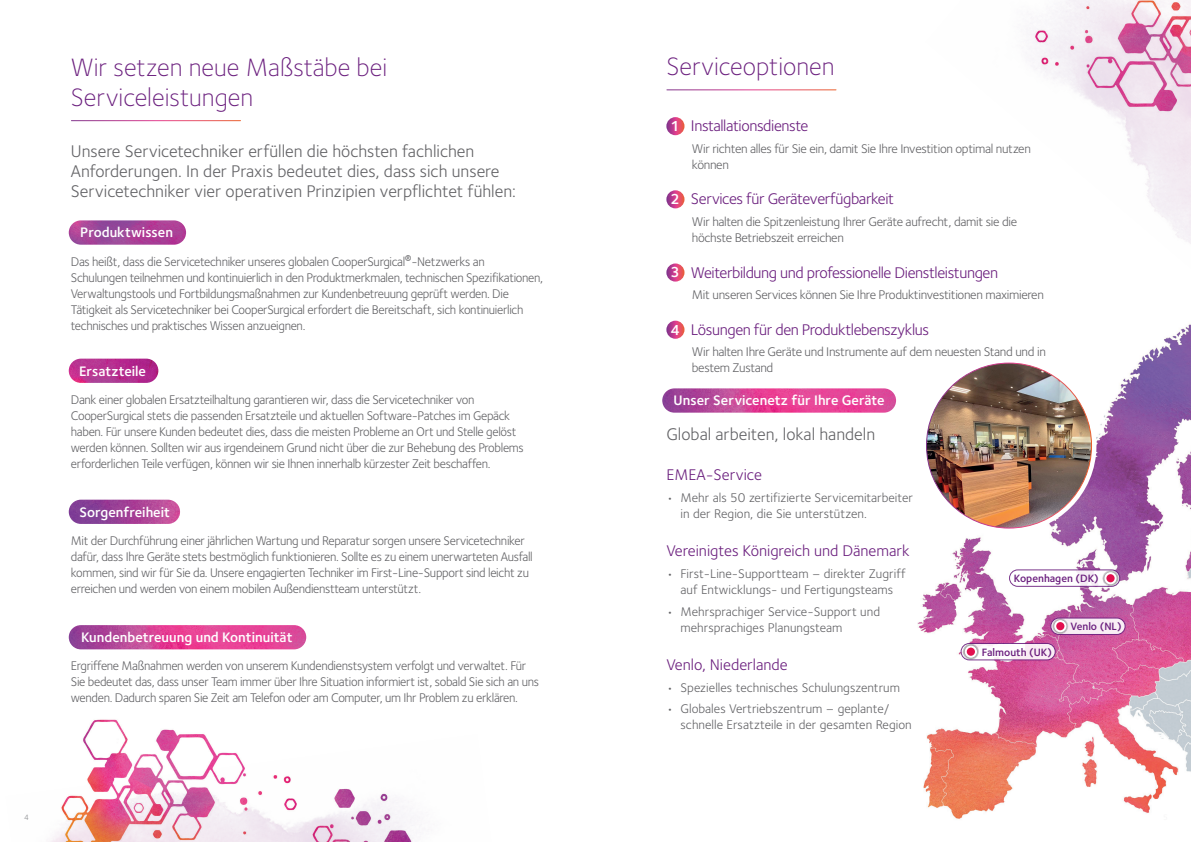
<style>
.page{position:relative;width:1191px;height:842px;background:#fff}
.page>*{position:absolute;margin:0;border:0;box-sizing:border-box;transform-origin:0 0}
.t1{font:300 26px/30px "Foundry Sterling";color:#6b1f7e}
.t2{font:17.5px/20px "Foundry Sterling";color:#636366}
.t3{font:16px "Foundry Sterling";letter-spacing:-.025em;color:#6b1f7e}
.t4{font:16px "Foundry Sterling";color:#6b1f7e}
.t5{font:600 14.3px "Foundry Sterling";color:#fff}
.t6{font:13px/16px "Foundry Sterling";letter-spacing:-.025em;color:#636366}
.t7{font:13px/16px "Foundry Sterling";color:#636366}
.t8{font:600 11px "Foundry Sterling";color:#6b1f7e}
.t9{font:8px "Foundry Sterling";color:#8e9093}
.s1{font-weight:600;font-size:15px;color:#fff}
</style>
<div class="page">
<img style="left:917px;top:324px;width:274px;height:495px">
<img style="left:86px;top:719px;width:90px;height:15px">
<img style="left:69px;top:220px;width:117px;height:25px;border-radius:12px">
<img style="left:69px;top:359px;width:89px;height:24px;border-radius:12px">
<img style="left:69px;top:500px;width:111px;height:24px;border-radius:12px">
<img style="left:69px;top:625px;width:237px;height:24px;border-radius:12px">
<img style="left:50px;top:734px;width:363px;height:108px">
<img style="left:1029px;top:0;width:162px;height:244px">
<svg style="left:666px;top:117px;width:18px;height:18px"></svg>
<svg style="left:666px;top:190px;width:18px;height:18px"></svg>
<svg style="left:666px;top:263px;width:18px;height:19px"></svg>
<svg style="left:666px;top:321px;width:18px;height:18px"></svg>
<img style="left:662px;top:388px;width:234px;height:25px;border-radius:12px">
<svg style="left:921px;top:358px;width:175px;height:175px"></svg>
<img style="left:926px;top:363px;width:165px;height:165px;border-radius:82px">
<svg style="left:1009px;top:570px;width:110px;height:16px"></svg>
<div style="left:1009px;top:569px;width:111px;height:18px;border:1px solid #6b1f7e;border-radius:8px"></div>
<svg style="left:961px;top:643px;width:94px;height:17px"></svg>
<div style="left:960px;top:643px;width:95px;height:17px;border:1px solid #6b1f7e;border-radius:8px"></div>
<div style="left:1050px;top:618px;width:75px;height:16px;background:#f8edf5;border-radius:8px"></div>
<div style="left:1050px;top:617px;width:75px;height:18px;border:1px solid #6b1f7e;border-radius:8px"></div>
<svg style="left:962px;top:643px;width:17px;height:17px"></svg>
<div style="left:965px;top:647px;width:11px;height:10px;background:#e2104f;border-radius:50%"></div>
<div style="left:964px;top:646px;width:13px;height:12px;border:2px solid #fff;border-radius:50%"></div>
<svg style="left:1052px;top:618px;width:16px;height:16px"></svg>
<div style="left:1055px;top:621px;width:10px;height:10px;background:#e2104f;border-radius:50%"></div>
<div style="left:1054px;top:620px;width:12px;height:12px;border:2px solid #fff;border-radius:50%"></div>
<svg style="left:1102px;top:570px;width:16px;height:16px"></svg>
<div style="left:1105px;top:573px;width:10px;height:10px;background:#e2104f;border-radius:50%"></div>
<div style="left:1104px;top:572px;width:12px;height:12px;border:2px solid #fff;border-radius:50%"></div>
<h1 class="t1" style="left:71px;top:52px;width:318px">Wir setzen neue Maßstäbe bei<br>Serviceleistungen</h1>
<h2 class="t2" style="left:71px;top:141px;width:446px">Unsere Servicetechniker erfüllen die höchsten fachlichen<br>Anforderungen. In der Praxis bedeutet dies, dass sich unsere<br>Servicetechniker vier operativen Prinzipien verpflichtet fühlen:</h2>
<p class="t5" style="left:80px;top:224px;width:94px">Produktwissen</p>
<p class="t6" style="left:71px;top:253px;width:474px">Das heißt, dass die Servicetechniker unseres globalen CooperSurgical<sup>®</sup>-Netzwerks an Schulungen teilnehmen und kontinuierlich in den Produktmerkmalen, technischen Spezifikationen, Verwaltungstools und Fortbildungsmaßnahmen zur Kundenbetreuung geprüft werden. Die Tätigkeit als Servicetechniker bei CooperSurgical erfordert die Bereitschaft, sich kontinuierlich technisches und praktisches Wissen anzueignen.</p>
<p class="t5" style="left:79px;top:362px;width:69px">Ersatzteile</p>
<p class="t6" style="left:71px;top:392px;width:454px">Dank einer globalen Ersatzteilhaltung garantieren wir, dass die Servicetechniker von CooperSurgical stets die passenden Ersatzteile und aktuellen Software-Patches im Gepäck haben. Für unsere Kunden bedeutet dies, dass die meisten Probleme an Ort und Stelle gelöst werden können. Sollten wir aus irgendeinem Grund nicht über die zur Behebung des Problems erforderlichen Teile verfügen, können wir sie Ihnen innerhalb kürzester Zeit beschaffen.</p>
<p class="t5" style="left:79px;top:503px;width:92px">Sorgenfreiheit</p>
<p class="t6" style="left:71px;top:533px;width:463px">Mit der Durchführung einer jährlichen Wartung und Reparatur sorgen unsere Servicetechniker dafür, dass Ihre Geräte stets bestmöglich funktionieren. Sollte es zu einem unerwarteten Ausfall kommen, sind wir für Sie da. Unsere engagierten Techniker im First-Line-Support sind leicht zu erreichen und werden von einem mobilen Außendienstteam unterstützt.</p>
<p class="t5" style="left:81px;top:629px;width:213px">Kundenbetreuung und Kontinuität</p>
<p class="t6" style="left:71px;top:658px;width:469px">Ergriffene Maßnahmen werden von unserem Kundendienstsystem verfolgt und verwaltet. Für<br>Sie bedeutet das, dass unser Team immer über Ihre Situation informiert ist, sobald Sie sich an uns wenden. Dadurch sparen Sie Zeit am Telefon oder am Computer, um Ihr Problem zu erklären.</p>
<p class="t9" style="left:24px;top:813px;width:6px">4</p>
<h1 class="t1" style="left:666px;top:51px;width:170px">Serviceoptionen</h1>
<p class="t3" style="left:670px;top:117px;width:139px"><span class="s1">1</span> Installationsdienste</p>
<p class="t6" style="left:692px;top:141px;width:340px">Wir richten alles für Sie ein, damit Sie Ihre Investition optimal nutzen können</p>
<p class="t3" style="left:670px;top:190px;width:225px"><span class="s1">2</span> Services für Geräteverfügbarkeit</p>
<p class="t6" style="left:692px;top:214px;width:327px">Wir halten die Spitzenleistung Ihrer Geräte aufrecht, damit sie die höchste Betriebszeit erreichen</p>
<p class="t3" style="left:670px;top:263px;width:329px"><span class="s1">3</span> Weiterbildung und professionelle Dienstleistungen</p>
<p class="t6" style="left:692px;top:287px;width:353px">Mit unseren Services können Sie Ihre Produktinvestitionen maximieren</p>
<p class="t3" style="left:670px;top:320px;width:260px"><span class="s1">4</span> Lösungen für den Produktlebenszyklus</p>
<p class="t6" style="left:692px;top:344px;width:355px">Wir halten Ihre Geräte und Instrumente auf dem neuesten Stand und in bestem Zustand</p>
<p class="t5" style="left:673px;top:392px;width:212px">Unser Servicenetz für Ihre Geräte</p>
<h2 class="t2" style="left:666px;top:424px;width:210px">Global arbeiten, lokal handeln</h2>
<p class="t4" style="left:666px;top:466px;width:97px">EMEA-Service</p>
<p class="t7" style="left:680px;top:490px;width:234px;text-indent:-14px">• Mehr als 50 zertifizierte Servicemitarbeiter in der Region, die Sie unterstützen.</p>
<p class="t4" style="left:666px;top:542px;width:245px">Vereinigtes Königreich und Dänemark</p>
<p class="t7" style="left:666px;top:566px;width:241px;text-align:center">• First-Line-Supportteam – direkter Zugriff auf Entwicklungs- und Fertigungsteams</p>
<p class="t7" style="left:680px;top:603px;width:201px;text-indent:-14px">• Mehrsprachiger Service-Support und mehrsprachiges Planungsteam</p>
<p class="t4" style="left:666px;top:655px;width:123px">Venlo, Niederlande</p>
<p class="t7" style="left:666px;top:679px;width:235px">• Spezielles technisches Schulungszentrum</p>
<p class="t7" style="left:680px;top:701px;width:233px;text-indent:-14px">• Globales Vertriebszentrum – geplante/ schnelle Ersatzteile in der gesamten Region</p>
<p class="t8" style="left:1014px;top:571px;width:86px">Kopenhagen (DK)</p>
<p class="t8" style="left:1070px;top:620px;width:53px">Venlo (NL)</p>
<p class="t8" style="left:981px;top:645px;width:72px">Falmouth (UK)</p>
</div>
